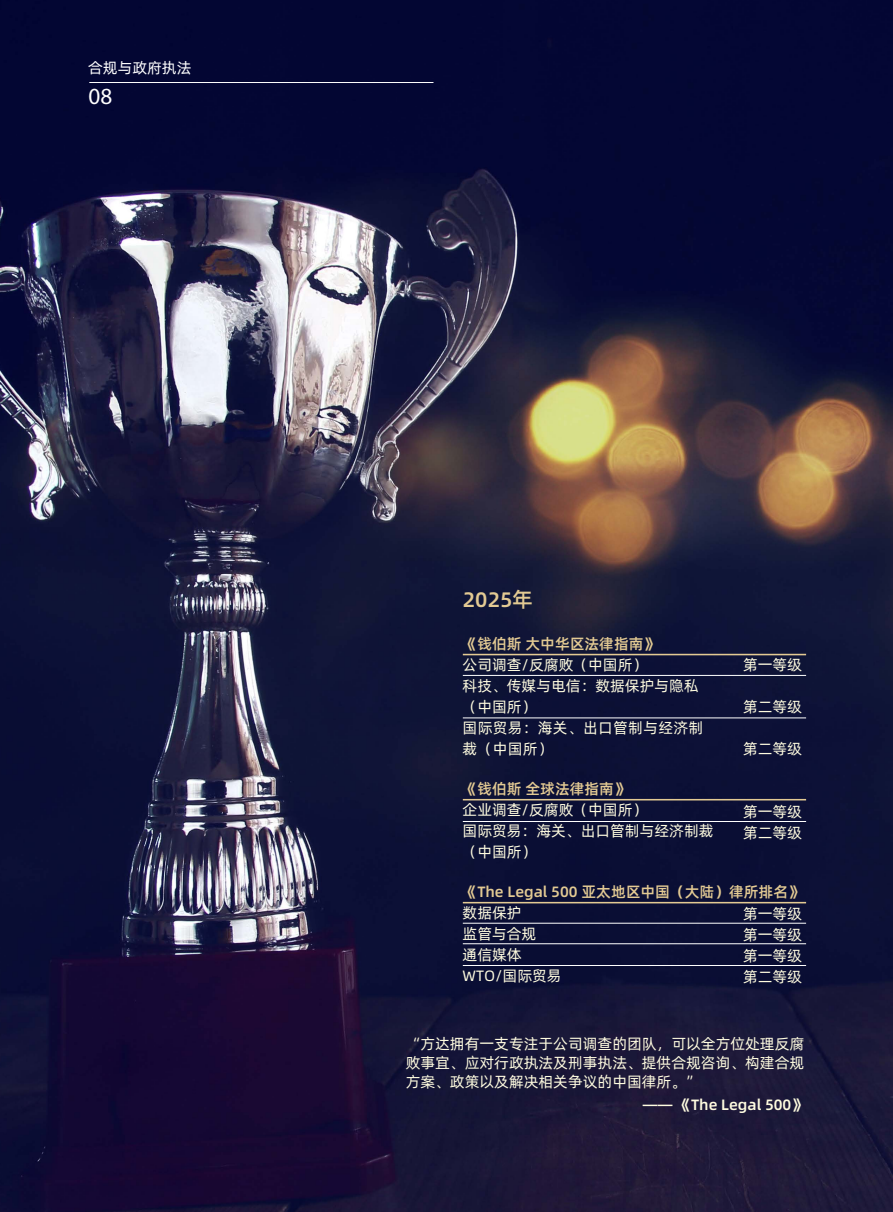
<style>
.page{position:relative;width:893px;height:1212px;background:#fff}
.page>*{position:absolute;margin:0;border:0;box-sizing:border-box;transform-origin:0 0}
.t1{font:23.1px "Myriad Pro";color:#fff}
.t2{font:21px "Alibaba Pu Hui Ti M";letter-spacing:.01em;color:#e3ca93}
.t3{font:15px/21px "Alibaba Pu Hui Ti R";color:#fffce0}
.t4{font:15px "Alibaba Pu Hui Ti M";color:#e3ca93}
.t5{font:15px "Alibaba Pu Hui Ti M";color:#fffce0}
.t6{font:15px "Alibaba Pu Hui Ti R";color:#fff}
</style>
<div class="page">
<img style="left:0;top:0;width:893px;height:1212px">
<hr style="left:463px;top:799px;width:343px;height:1px;background:#e3ca93">
<hr style="left:463px;top:821px;width:343px;height:1px;background:#fff">
<hr style="left:463px;top:654px;width:343px;height:1px;background:#e3ca93">
<hr style="left:463px;top:675px;width:343px;height:1px;background:#fff">
<hr style="left:463px;top:718px;width:343px;height:1px;background:#fff">
<hr style="left:463px;top:902px;width:343px;height:1px;background:#e3ca93">
<hr style="left:463px;top:923px;width:343px;height:1px;background:#fff">
<hr style="left:463px;top:943px;width:343px;height:1px;background:#fff">
<hr style="left:463px;top:965px;width:343px;height:1px;background:#fff">
<hr style="left:89px;top:82px;width:344px;height:1px;background:#fff">
<p class="t6" style="left:88px;top:56px;width:105px">合规与政府执法</p>
<h1 class="t1" style="left:88px;top:84px;width:25px">08</h1>
<h2 class="t2" style="left:463px;top:583px;width:72px">2025年</h2>
<p class="t4" style="left:463px;top:632px;width:197px">《钱伯斯 大中华区法律指南》</p>
<p class="t3" style="left:463px;top:654px;width:242px">公司调查/反腐败（中国所）<br>科技、传媒与电信：数据保护与隐私（中国所）<br>国际贸易：海关、出口管制与经济制裁（中国所）</p>
<p class="t3" style="left:743px;top:654px;width:61px">第一等级</p>
<p class="t3" style="left:743px;top:696px;width:61px">第二等级</p>
<p class="t3" style="left:743px;top:738px;width:61px">第二等级</p>
<p class="t4" style="left:463px;top:777px;width:168px">《钱伯斯 全球法律指南》</p>
<p class="t3" style="left:463px;top:798px;width:252px">企业调查/反腐败（中国所）<br>国际贸易：海关、出口管制与经济制裁（中国所）</p>
<p class="t3" style="left:743px;top:800px;width:61px">第一等级第二等级</p>
<p class="t4" style="left:463px;top:880px;width:342px">《The Legal 500 亚太地区中国（大陆）律所排名》</p>
<p class="t3" style="left:463px;top:901px;width:101px">数据保护<br>监管与合规<br>通信媒体<br>WTO/国际贸易</p>
<p class="t3" style="left:743px;top:902px;width:61px;text-align:justify">第一等级第一等级第一等级第二等级</p>
<p class="t3" style="left:406px;top:1033px;width:400px;line-height:19.2px;text-align:justify">“方达拥有一支专注于公司调查的团队，可以全方位处理反腐败事宜、应对行政执法及刑事执法、提供合规咨询、构建合规方案、政策以及解决相关争议的中国律所。”</p>
<p class="t5" style="left:643px;top:1092px;width:165px">—— 《The Legal 500》</p>
</div>
